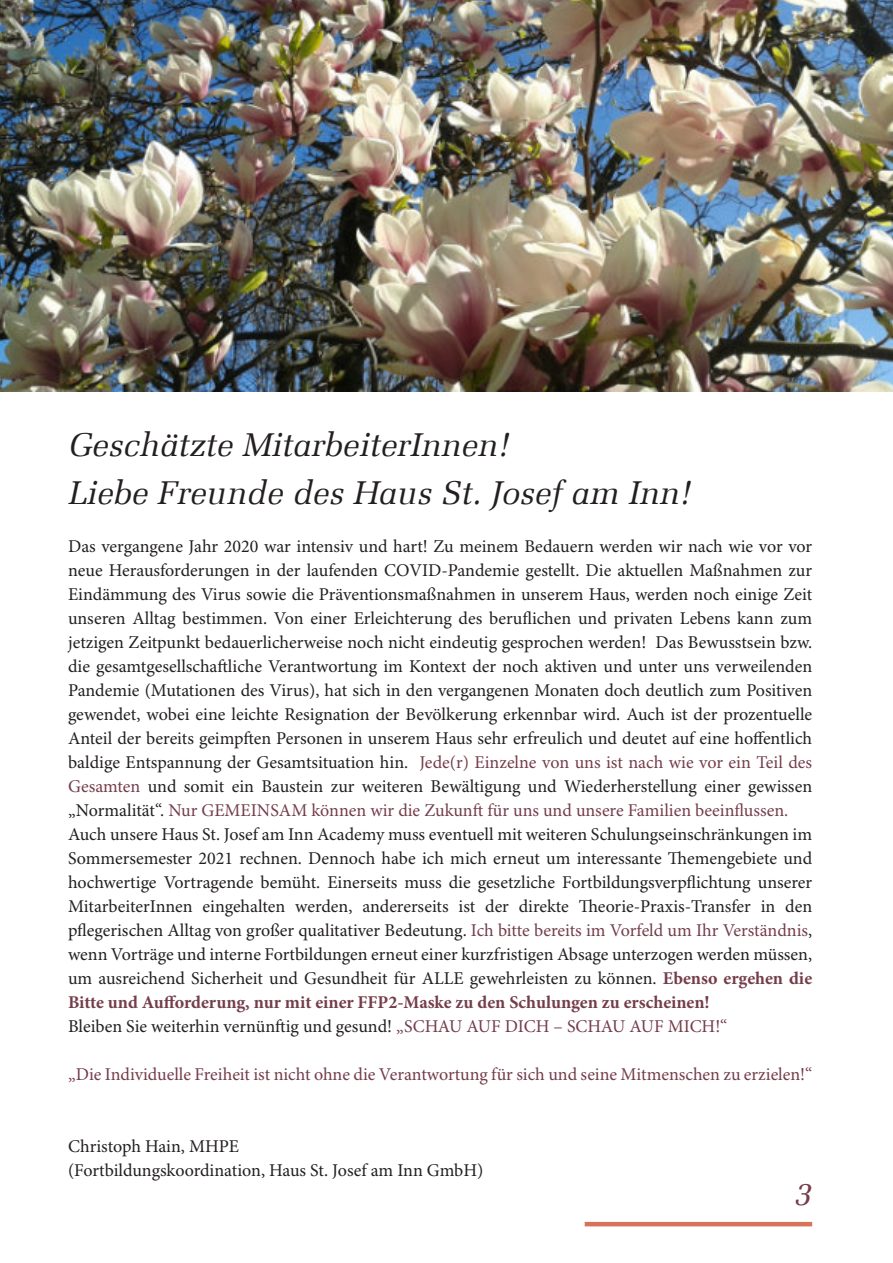
<style>
.page{position:relative;width:893px;height:1263px;background:#fff}
.page>*{position:absolute;margin:0;border:0;box-sizing:border-box;transform-origin:0 0}
.t1{font:italic 33px/48px "Melior LT";color:#231f20}
.t2{font:italic 33px "Melior LT";color:#743d4b}
.t3{font:18px/24px "Minion Pro";color:#231f20}
.t4{font:18px "Minion Pro";color:#743d4b}
.s1{color:#743d4b}
.s2{font-weight:700;color:#743d4b}
</style>
<div class="page">
<hr style="left:585px;top:1222px;width:227px;height:4px;background:#d7735b">
<img style="left:0;top:0;width:893px;height:391px">
<h1 class="t1" style="left:68px;top:424px;width:624px">Geschätzte MitarbeiterInnen!<br>Liebe Freunde des Haus St. Josef am Inn!</h1>
<p class="t3" style="left:68px;top:536px;width:746px">Das vergangene Jahr 2020 war intensiv und hart! Zu meinem Bedauern werden wir nach wie vor vor neue Herausforderungen in der laufenden COVID-Pandemie gestellt. Die aktuellen Maßnahmen zur Eindämmung des Virus sowie die Präventionsmaßnahmen in unserem Haus, werden noch einige Zeit unseren Alltag bestimmen. Von einer Erleichterung des beruflichen und privaten Lebens kann zum jetzigen Zeitpunkt bedauerlicherweise noch nicht eindeutig gesprochen werden! Das Bewusstsein bzw. die gesamtgesellschaftliche Verantwortung im Kontext der noch aktiven und unter uns verweilenden Pandemie (Mutationen des Virus), hat sich in den vergangenen Monaten doch deutlich zum Positiven gewendet, wobei eine leichte Resignation der Bevölkerung erkennbar wird. Auch ist der prozentuelle Anteil der bereits geimpften Personen in unserem Haus sehr erfreulich und deutet auf eine hoffentlich baldige Entspannung der Gesamtsituation hin. <span class="s1">Jede(r) Einzelne von uns ist nach wie vor ein Teil des Gesamten</span> und somit ein Baustein zur weiteren Bewältigung und Wiederherstellung einer gewissen „Normalität“. <span class="s1">Nur GEMEINSAM können wir die Zukunft für uns und unsere Familien beeinflussen.<br></span>Auch unsere Haus St. Josef am Inn Academy muss eventuell mit weiteren Schulungseinschränkungen im Sommersemester 2021 rechnen. Dennoch habe ich mich erneut um interessante Themengebiete und hochwertige Vortragende bemüht. Einerseits muss die gesetzliche Fortbildungsverpflichtung unserer MitarbeiterInnen eingehalten werden, andererseits ist der direkte Theorie-Praxis-Transfer in den pflegerischen Alltag von großer qualitativer Bedeutung. <span class="s1">Ich bitte bereits im Vorfeld um Ihr Verständnis</span>, wenn Vorträge und interne Fortbildungen erneut einer kurzfristigen Absage unterzogen werden müssen, um ausreichend Sicherheit und Gesundheit für ALLE gewehrleisten zu können. <span class="s2">Ebenso ergehen die Bitte und Aufforderung, nur mit einer FFP2-Maske zu den Schulungen zu erscheinen!<br></span>Bleiben Sie weiterhin vernünftig und gesund! <span class="s1">„SCHAU AUF DICH – SCHAU AUF MICH!“</span></p>
<p class="t4" style="left:68px;top:1067px;width:746px">„Die Individuelle Freiheit ist nicht ohne die Verantwortung für sich und seine Mitmenschen zu erzielen!“</p>
<p class="t3" style="left:68px;top:1136px;width:417px">Christoph Hain, MHPE<br>(Fortbildungskoordination, Haus St. Josef am Inn GmbH)</p>
<h1 class="t2" style="left:794px;top:1180px;width:20px">3</h1>
</div>
